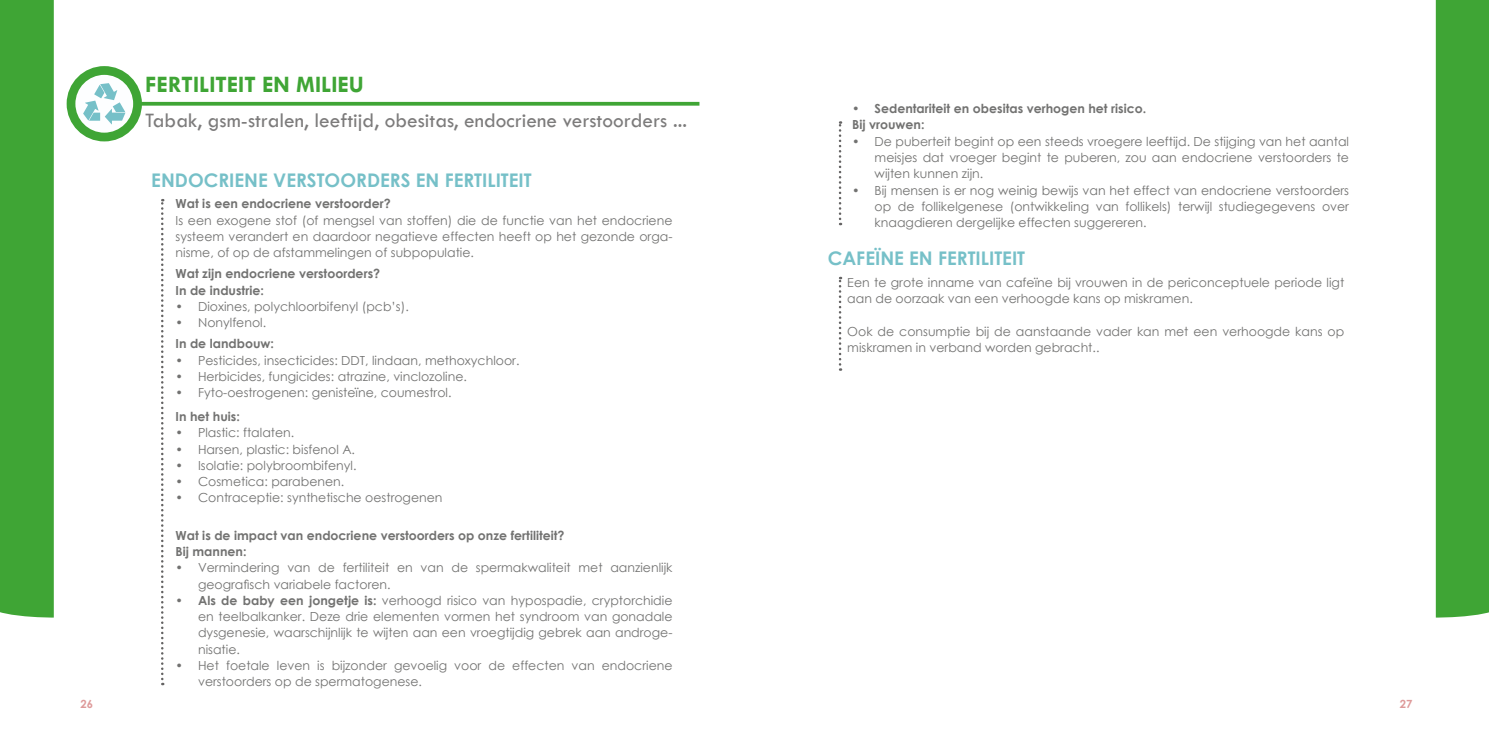
<style>
.page{position:relative;width:1489px;height:745px;background:#fff}
.page>*{position:absolute;margin:0;border:0;box-sizing:border-box;transform-origin:0 0}
.t1{font:700 23.75px "Tw Cen";color:#3fa535}
.t2{font:21.25px "Tw Cen";color:#7c7b7b}
.t3{font:700 18.75px "Century Gothic";color:#76c0c8}
.t4{font:12.5px/16.2px "Century Gothic";color:#727271;text-align:justify}
.t5{font:700 12.5px/16.2px "Century Gothic";color:#727271}
.t6{font:700 11.25px "Century Gothic";color:#de9a9a}
.s1{font-weight:700}
</style>
<div class="page">
<svg style="left:142px;top:102px;width:557px;height:4px;background:#4fac46"></svg>
<svg style="left:71px;top:70px;width:66px;height:67px"></svg>
<div style="left:67px;top:66px;width:75px;height:75px;border:9px solid #3fa535;border-radius:50%"></div>
<svg style="left:83px;top:83px;width:42px;height:41px"></svg>
<svg style="left:161px;top:199px;width:2px;height:485px"></svg>
<svg style="left:838px;top:121px;width:3px;height:104px"></svg>
<svg style="left:838px;top:276px;width:3px;height:94px"></svg>
<div style="left:1435px;top:0;width:53px;height:617px;background:#3fa535"></div>
<div style="left:0;top:0;width:54px;height:617px;background:#3fa535"></div>
<h1 class="t1" style="left:145px;top:70px;width:220px">FERTILITEIT EN MILIEU</h1>
<h2 class="t2" style="left:145px;top:107px;width:543px">Tabak, gsm-stralen, leeftijd, obesitas, endocriene verstoorders ...</h2>
<h3 class="t3" style="left:151px;top:166px;width:382px">ENDOCRIENE VERSTOORDERS EN FERTILITEIT</h3>
<p class="t5" style="left:175px;top:195px;width:216px">Wat is een endocriene verstoorder?</p>
<p class="t4" style="left:175px;top:211px;width:498px">Is een exogene stof (of mengsel van stoffen) die de functie van het endocriene systeem verandert en daardoor negatieve effecten heeft op het gezonde orga&shy;nisme, of op de afstammelingen of subpopulatie.</p>
<p class="t5" style="left:175px;top:265px;width:206px">Wat zijn endocriene verstoorders?<br>In de industrie:</p>
<p class="t4" style="left:175px;top:298px;width:235px">• Dioxines, polychloorbifenyl (pcb’s).</p>
<p class="t4" style="left:175px;top:314px;width:92px">• Nonylfenol.</p>
<p class="t5" style="left:175px;top:335px;width:100px">In de landbouw:</p>
<p class="t4" style="left:175px;top:351px;width:345px">• Pesticides, insecticides: DDT, lindaan, methoxychloor.</p>
<p class="t4" style="left:175px;top:368px;width:293px">• Herbicides, fungicides: atrazine, vinclozoline.</p>
<p class="t4" style="left:175px;top:384px;width:277px">• Fyto-oestrogenen: genisteïne, coumestrol.</p>
<p class="t5" style="left:175px;top:407px;width:66px">In het huis:</p>
<p class="t4" style="left:175px;top:424px;width:120px">• Plastic: ftalaten.</p>
<p class="t4" style="left:175px;top:440px;width:181px">• Harsen, plastic: bisfenol A.</p>
<p class="t4" style="left:175px;top:456px;width:182px">• Isolatie: polybroombifenyl.</p>
<p class="t4" style="left:175px;top:473px;width:170px">• Cosmetica: parabenen.</p>
<p class="t4" style="left:175px;top:489px;width:268px">• Contraceptie: synthetische oestrogenen</p>
<p class="t5" style="left:175px;top:526px;width:390px">Wat is de impact van endocriene verstoorders op onze fertiliteit?<br>Bij mannen:</p>
<p class="t4" style="left:198px;top:559px;width:476px;text-indent:-22px">• Vermindering van de fertiliteit en van de spermakwaliteit met aanzienlijk geografisch variabele factoren.</p>
<p class="t4" style="left:198px;top:591px;width:476px;text-indent:-22px"><span class="s1">• Als de baby een jongetje is:</span> verhoogd risico van hypospadie, cryptorchidie en teelbalkanker. Deze drie elementen vormen het syndroom van gonadale dysgenesie, waarschijnlijk te wijten aan een vroegtijdig gebrek aan androge&shy;nisatie.</p>
<p class="t4" style="left:198px;top:656px;width:476px;text-indent:-22px">• Het foetale leven is bijzonder gevoelig voor de effecten van endocriene verstoorders op de spermatogenese.</p>
<p class="t5" style="left:852px;top:100px;width:295px">• Sedentariteit en obesitas verhogen het risico.<br>Bij vrouwen:</p>
<p class="t4" style="left:874px;top:133px;width:476px;text-indent:-22px">• De puberteit begint op een steeds vroegere leeftijd. De stijging van het aantal meisjes dat vroeger begint te puberen, zou aan endocriene verstoorders te wijten kunnen zijn.</p>
<p class="t4" style="left:874px;top:181px;width:476px;text-indent:-22px">• Bij mensen is er nog weinig bewijs van het effect van endocriene verstoorders op de follikelgenese (ontwikkeling van follikels) terwijl studiegegevens over knaagdieren dergelijke effecten suggereren.</p>
<h3 class="t3" style="left:827px;top:244px;width:199px">CAFEÏNE EN FERTILITEIT</h3>
<p class="t4" style="left:847px;top:274px;width:498px">Een te grote inname van cafeïne bij vrouwen in de periconceptuele periode ligt aan de oorzaak van een verhoogde kans op miskramen.</p>
<p class="t4" style="left:847px;top:323px;width:498px">Ook de consumptie bij de aanstaande vader kan met een verhoogde kans op miskramen in verband worden gebracht..</p>
<p class="t6" style="left:80px;top:695px;width:14px">26</p>
<p class="t6" style="left:1399px;top:695px;width:14px">27</p>
</div>
